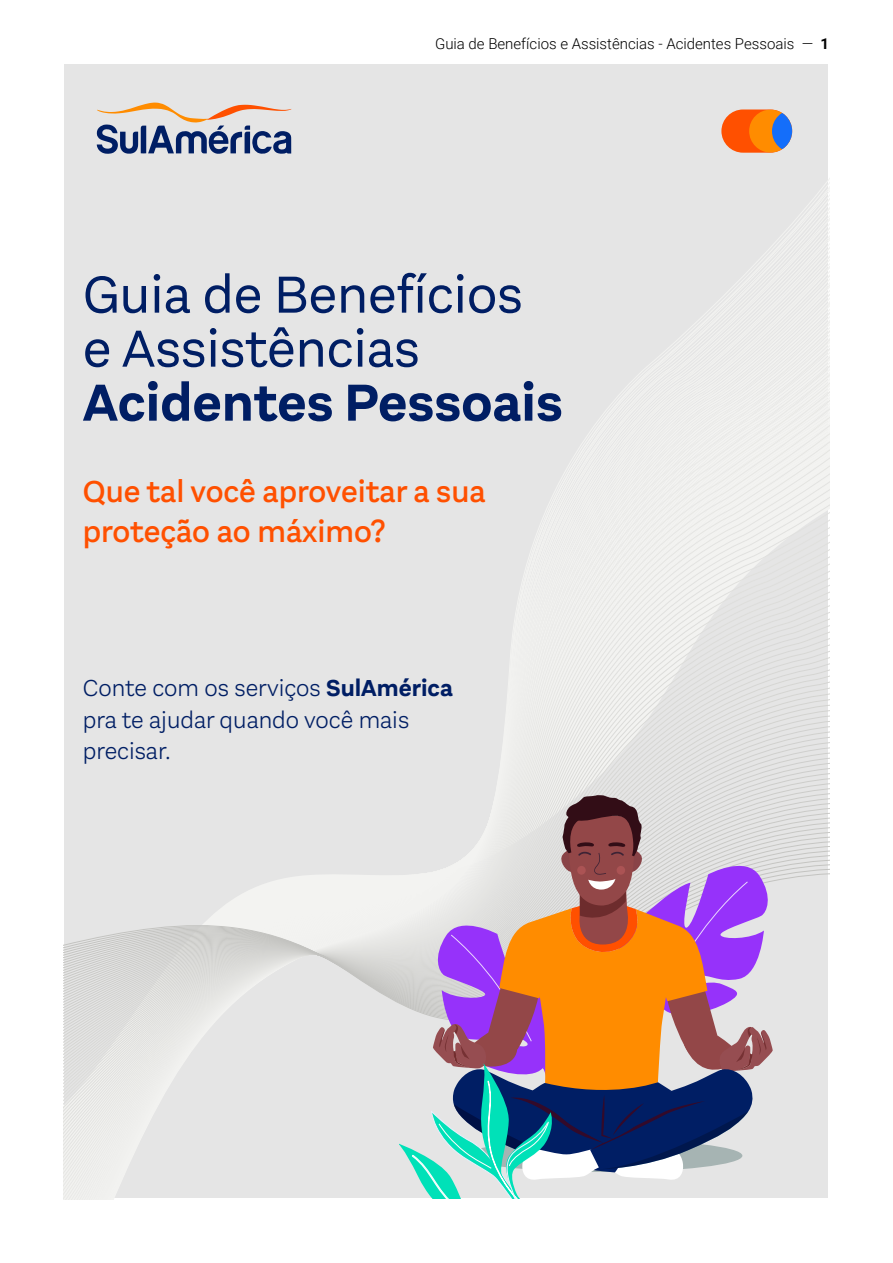
<style>
.page{position:relative;width:893px;height:1263px;background:#fff}
.page>*{position:absolute;margin:0;border:0;box-sizing:border-box;transform-origin:0 0}
.t1{font:54px/54px "Aestetico";color:#001e64}
.t2{font:700 54px "Aestetico";color:#001e64}
.t3{font:500 31.5px/40.5px "Aestetico";color:#ff5000}
.t4{font:300 24px/31.5px "Aestetico";color:#001e64}
.t5{font:300 15px "Roboto";color:#000}
.s1{font-weight:700}
</style>
<div class="page">
<svg style="left:64px;top:591px;width:765px;height:539px;background:#e7e7e6"></svg>
<svg style="left:64px;top:608px;width:765px;height:514px;background:#e7e7e6"></svg>
<svg style="left:64px;top:617px;width:765px;height:501px;background:#e7e7e6"></svg>
<svg style="left:64px;top:625px;width:765px;height:489px;background:#e7e7e6"></svg>
<svg style="left:64px;top:634px;width:765px;height:476px;background:#e6e6e6"></svg>
<svg style="left:64px;top:642px;width:765px;height:464px;background:#e6e6e6"></svg>
<svg style="left:64px;top:651px;width:765px;height:451px;background:#e6e6e6"></svg>
<svg style="left:64px;top:659px;width:765px;height:439px;background:#e6e6e5"></svg>
<svg style="left:64px;top:667px;width:765px;height:427px;background:#e6e6e5"></svg>
<svg style="left:64px;top:676px;width:765px;height:414px;background:#e6e6e5"></svg>
<svg style="left:64px;top:684px;width:765px;height:403px;background:#e6e6e5"></svg>
<svg style="left:64px;top:693px;width:765px;height:390px;background:#e6e6e5"></svg>
<svg style="left:64px;top:701px;width:765px;height:378px;background:#e5e5e5"></svg>
<svg style="left:64px;top:710px;width:765px;height:365px;background:#e5e5e5"></svg>
<svg style="left:64px;top:718px;width:765px;height:353px;background:#e5e5e5"></svg>
<svg style="left:64px;top:726px;width:765px;height:341px;background:#e5e5e4"></svg>
<svg style="left:64px;top:735px;width:765px;height:328px;background:#e5e5e4"></svg>
<svg style="left:64px;top:743px;width:765px;height:316px;background:#e5e5e4"></svg>
<svg style="left:64px;top:752px;width:765px;height:303px;background:#e4e4e4"></svg>
<svg style="left:64px;top:760px;width:765px;height:291px;background:#e4e4e4"></svg>
<svg style="left:64px;top:769px;width:765px;height:278px;background:#e4e4e4"></svg>
<svg style="left:64px;top:777px;width:765px;height:9px;background:#e4e4e3"></svg>
<svg style="left:64px;top:786px;width:765px;height:8px;background:#e3e3e3"></svg>
<svg style="left:64px;top:842px;width:765px;height:204px;background:#e3e3e2"></svg>
<svg style="left:400px;top:795px;width:373px;height:403px;background:#b49a9d"></svg>
<div style="left:721px;top:109px;width:71px;height:44px;background:#ff5000;border-radius:22px"></div>
<div style="left:749px;top:110px;width:43px;height:43px;background:#ff8c00;border-radius:50%"></div>
<svg style="left:772px;top:110px;width:20px;height:43px"></svg>
<svg style="left:97px;top:102px;width:194px;height:52px;background:#acaab4"></svg>
<p class="t5" style="left:435px;top:33px;width:396px">Guia de Benefícios e Assistências - Acidentes Pessoais — <span class="s1">1</span></p>
<h1 class="t1" style="left:83px;top:268px;width:441px">Guia de Benefícios e Assistências</h1>
<h1 class="t2" style="left:83px;top:370px;width:481px">Acidentes Pessoais</h1>
<h2 class="t3" style="left:83px;top:471px;width:404px">Que tal você aproveitar a sua proteção ao máximo?</h2>
<p class="t4" style="left:83px;top:673px;width:371px">Conte com os serviços <span class="s1">SulAmérica </span>pra te ajudar quando você mais precisar.</p>
</div>
